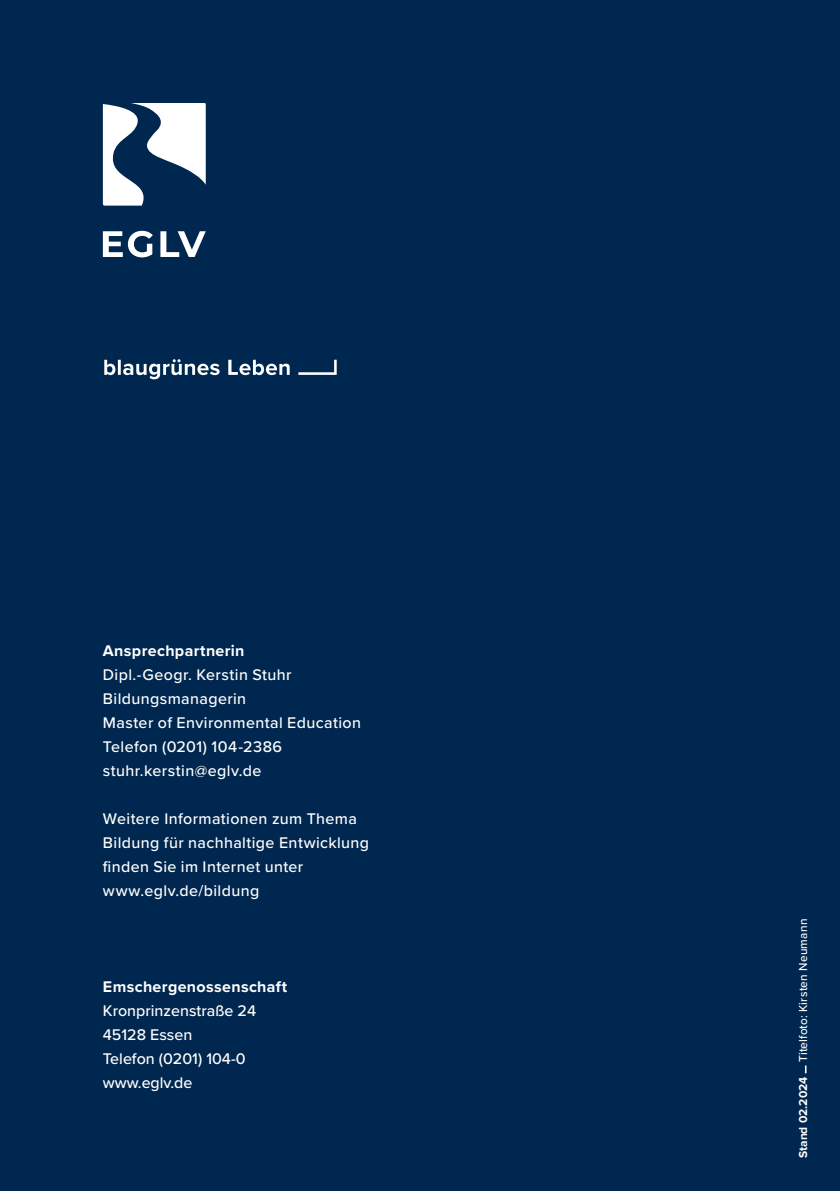
<style>
.page{position:relative;width:840px;height:1191px;background:#fff}
.page>*{position:absolute;margin:0;border:0;box-sizing:border-box;transform-origin:0 0}
.t1{font:500 16px/24px "Proxima Nova";letter-spacing:.025em;color:#fff}
.t2{font:500 16px/24px "Proxima Nova";color:#fff}
.t3{font:700 16px "Proxima Nova";letter-spacing:.025em;color:#fff}
.t4{font:500 12px "Proxima Nova";letter-spacing:.02em;color:#fff}
.s1{font-weight:700}
</style>
<div class="page">
<div style="left:0;top:0;width:839px;height:1191px;background:#00274f"></div>
<svg style="left:804px;top:1065px;width:2px;height:8px"></svg>
<svg style="left:103px;top:231px;width:50px;height:26px"></svg>
<svg style="left:160px;top:231px;width:46px;height:26px"></svg>
<svg style="left:103px;top:103px;width:103px;height:103px"></svg>
<svg style="left:104px;top:359px;width:185px;height:20px"></svg>
<svg style="left:298px;top:359px;width:39px;height:16px"></svg>
<p class="t3" style="left:103px;top:638px;width:143px">Ansprechpartnerin</p>
<p class="t1" style="left:103px;top:662px;width:259px">Dipl.-Geogr. Kerstin Stuhr<br>Bildungsmanagerin<br>Master of Environmental Education<br>Telefon (0201) 104-2386 stuhr.kerstin@eglv.de</p>
<p class="t1" style="left:103px;top:806px;width:268px">Weitere Informationen zum Thema<br>Bildung für nachhaltige Entwicklung finden Sie im Internet unter www.eglv.de/bildung</p>
<p class="t3" style="left:103px;top:974px;width:186px">Emschergenossenschaft</p>
<p class="t2" style="left:103px;top:998px;width:155px">Kronprinzenstraße 24<br>45128 Essen<br>Telefon (0201) 104-0 www.eglv.de</p>
<p class="t4" style="left:793px;top:1158px;width:241px;rotate:-90deg"><span class="s1">Stand 02.2024</span> Titelfoto: Kirsten Neumann</p>
</div>
